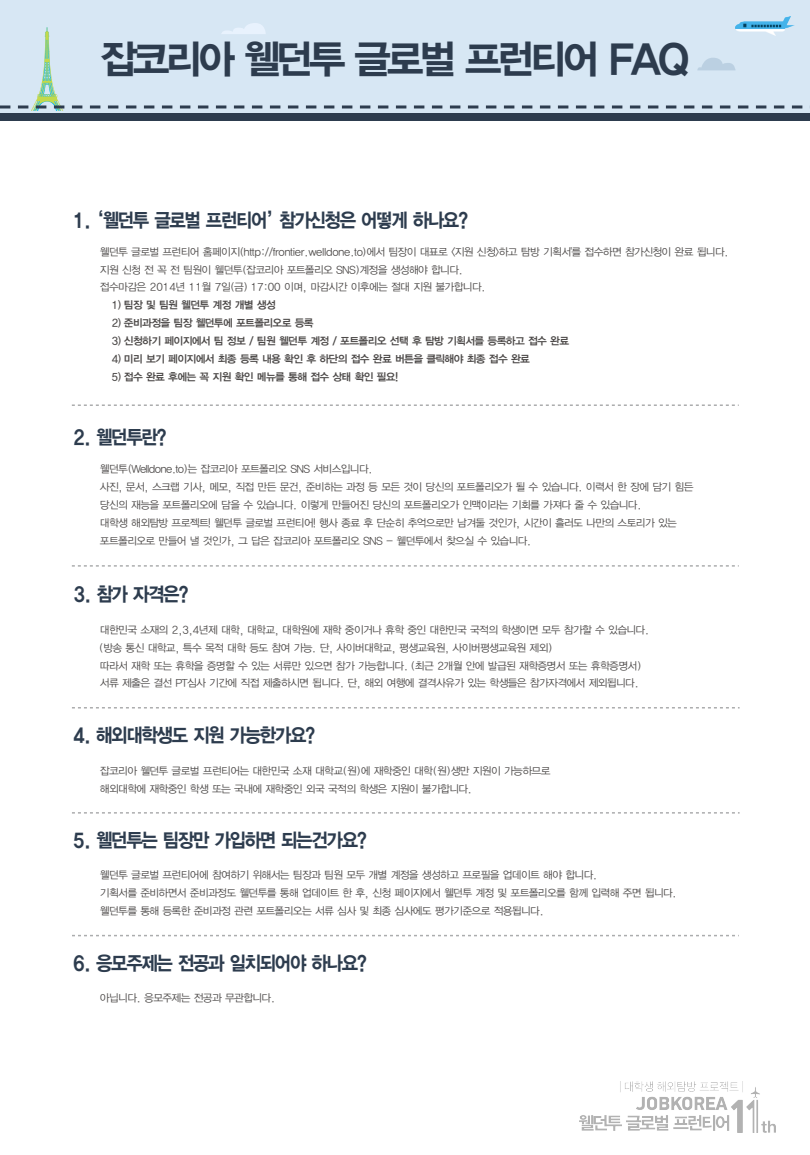
<style>
.page{position:relative;width:810px;height:1155px;background:#fff}
.page>*{position:absolute;margin:0;border:0;box-sizing:border-box;transform-origin:0 0}
.t1{font:39.75px "YGO35";letter-spacing:-.18em;color:#2d3c4e}
.t2{font:19.5px "YGO35";letter-spacing:-.15em;color:#2d3c4e;scale:.91 1}
.t3{font:10.5px/17.9px "YGO32";letter-spacing:-.13em;color:#4c4948}
.t4{font:10.5px "YGO34";letter-spacing:-.13em;color:#4c4948}
.s1{font-family:"YGO33"}
</style>
<div class="page">
<div style="left:0;top:0;width:810px;height:113px;background:#d7e7f4"></div>
<div style="left:0;top:113px;width:810px;height:7px;background:#2d3c4e"></div>
<svg style="left:0;top:23px;width:810px;height:88px"></svg>
<img style="left:736px;top:16px;width:59px;height:20px">
<img style="left:579px;top:1082px;width:196px;height:50px">
<svg style="left:72px;top:404px;width:667px;height:2px"></svg>
<svg style="left:72px;top:565px;width:667px;height:2px"></svg>
<svg style="left:72px;top:707px;width:668px;height:2px"></svg>
<svg style="left:72px;top:812px;width:668px;height:2px"></svg>
<svg style="left:72px;top:935px;width:667px;height:1px"></svg>
<h1 class="t1" style="left:99px;top:36px;width:595px">잡코리아 웰던투 글로벌 프런티어 FAQ</h1>
<h2 class="t2" style="left:72px;top:208px;width:438px">1.‘웰던투 글로벌 프런티어’참가신청은 어떻게 하나요?</h2>
<p class="t3" style="left:100px;top:243px;width:631px">웰던투 글로벌 프런티어 홈페이지(http://frontier.welldone.to)에서 팀장이 대표로 &lt;지원 신청&gt;하고 탐방 기획서'를 접수하면 참가신청이 완료 됩니다. 지원 신청 전 꼭 전 팀원이 웰던투(잡코리아 포트폴리오 SNS)계정을 생성해야 합니다.<br>접수마감은 2014년 11월 7일(금) 17:00 이며, 마감시간 이후에는 절대 지원 불가합니다.</p>
<p class="t4" style="left:111px;top:299px;width:166px"><span class="s1">1)</span> 팀장 및 팀원 웰던투 계정 개별 생성</p>
<p class="t4" style="left:111px;top:317px;width:204px"><span class="s1">2)</span> 준비과정을 팀장 웰던투에 포트폴리오로 등록</p>
<p class="t4" style="left:111px;top:335px;width:460px"><span class="s1">3)</span> 신청하기 페이지에서 팀 정보 / 팀원 웰던투 계정 / 포트폴리오 선택 후 탐방 기획서를 등록하고 접수 완료</p>
<p class="t4" style="left:111px;top:353px;width:421px"><span class="s1">4)</span> 미리 보기 페이지에서 최종 등록 내용 확인 후 하단의 접수 완료 버튼을 클릭해야 최종 접수 완료</p>
<p class="t4" style="left:111px;top:371px;width:289px"><span class="s1">5)</span> 접수 완료 후에는 꼭 지원 확인 메뉴를 통해 접수 상태 확인 필요!</p>
<h2 class="t2" style="left:72px;top:426px;width:107px">2. 웰던투란?</h2>
<p class="t3" style="left:100px;top:460px;width:596px">웰던투(Welldone.to)는 잡코리아 포트폴리오 SNS 서비스입니다.<br>사진, 문서, 스크랩 기사, 메모, 직접 만든 문건, 준비하는 과정 등 모든 것이 당신의 포트폴리오가 될 수 있습니다. 이력서 한 장에 담기 힘든 당신의 재능을 포트폴리오에 담을 수 있습니다. 이렇게 만들어진 당신의 포트폴리오가 인맥이라는 기회를 가져다 줄 수 있습니다.<br>대학생 해외탐방 프로젝트! 웰던투 글로벌 프런티어! 행사 종료 후 단순히 추억으로만 남겨둘 것인가, 시간이 흘러도 나만의 스토리가 있는 포트폴리오로 만들어 낼 것인가, 그 답은 잡코리아 포트폴리오 SNS - 웰던투에서 찾으실 수 있습니다.</p>
<h2 class="t2" style="left:73px;top:583px;width:130px">3. 참가 자격은?</h2>
<p class="t3" style="left:100px;top:621px;width:552px">대한민국 소재의 2,3,4년제 대학, 대학교, 대학원에 재학 중이거나 휴학 중인 대한민국 국적의 학생이면 모두 참가할 수 있습니다. (방송 통신 대학교, 특수 목적 대학 등도 참여 가능. 단, 사이버대학교, 평생교육원, 사이버평생교육원 제외)<br>따라서 재학 또는 휴학을 증명할 수 있는 서류만 있으면 참가 가능합니다. (최근 2개월 안에 발급된 재학증명서 또는 휴학증명서) 서류 제출은 결선 PT심사 기간에 직접 제출하시면 됩니다. 단, 해외 여행에 결격사유가 있는 학생들은 참가자격에서 제외됩니다.</p>
<h2 class="t2" style="left:72px;top:724px;width:270px">4. 해외대학생도 지원 가능한가요?</h2>
<p class="t3" style="left:100px;top:762px;width:453px">잡코리아 웰던투 글로벌 프런티어는 대한민국 소재 대학교(원)에 재학중인 대학(원)생만 지원이 가능하므로 해외대학에 재학중인 학생 또는 국내에 재학중인 외국 국적의 학생은 지원이 불가합니다.</p>
<h2 class="t2" style="left:72px;top:829px;width:327px">5. 웰던투는 팀장만 가입하면 되는건가요?</h2>
<p class="t3" style="left:100px;top:867px;width:579px">웰던투 글로벌 프런티어에 참여하기 위해서는 팀장과 팀원 모두 개별 계정을 생성하고 프로필을 업데이트 해야 합니다.<br>기획서를 준비하면서 준비과정도 웰던투를 통해 업데이트 한 후, 신청 페이지에서 웰던투 계정 및 포트폴리오를 함께 입력해 주면 됩니다. 웰던투를 통해 등록한 준비과정 관련 포트폴리오는 서류 심사 및 최종 심사에도 평가기준으로 적용됩니다.</p>
<h2 class="t2" style="left:72px;top:952px;width:327px">6. 응모주제는 전공과 일치되어야 하나요?</h2>
<p class="t3" style="left:100px;top:989px;width:178px">아닙니다. 응모주제는 전공과 무관합니다.</p>
</div>
